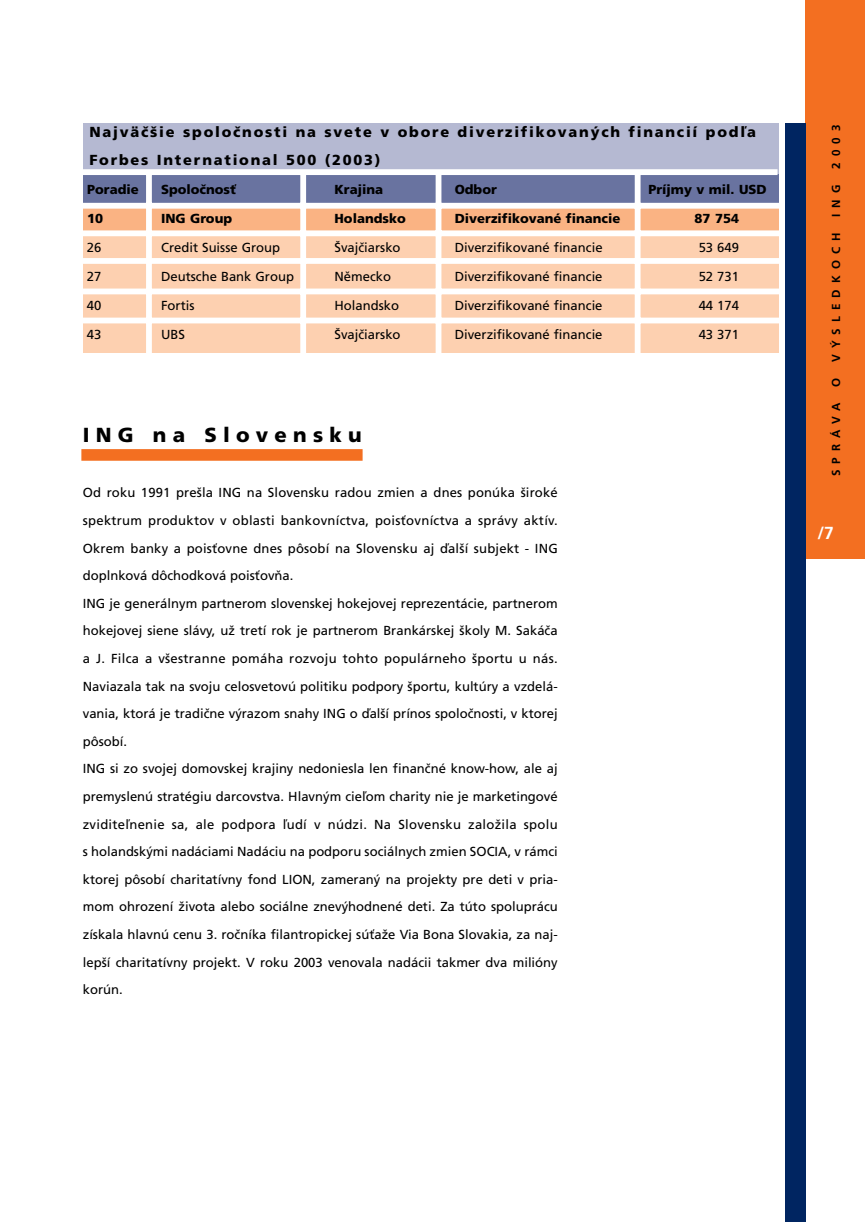
<style>
.page{position:relative;width:865px;height:1222px;background:#fff}
.page>*{position:absolute;margin:0;border:0;box-sizing:border-box;transform-origin:0 0}
.t1{font:900 20.3px "Frutiger CE";letter-spacing:.305em;color:#000}
.t2{font:700 17.5px "Frutiger CE";color:#fff}
.t3{font:900 14.53px/27.7px "Frutiger CE";letter-spacing:.12em;color:#000}
.t4{font:13.12px/27.7px "Frutiger CE";color:#000}
.t5{font:900 13.12px "Frutiger CE";color:#000}
.t6{font:700 11.55px "Frutiger CE";letter-spacing:.52em;color:#000}
</style>
<div class="page">
<div style="left:83px;top:123px;width:695px;height:104px;background:#b5b9d2"></div>
<div style="left:83px;top:174px;width:695px;height:29px;background:#6973a0"></div>
<div style="left:83px;top:206px;width:695px;height:147px;background:#fdd0b0"></div>
<div style="left:83px;top:206px;width:695px;height:28px;background:#fab383"></div>
<div style="left:81px;top:169px;width:696px;height:6px;background:#fff"></div>
<div style="left:81px;top:203px;width:714px;height:6px;background:#fff"></div>
<div style="left:81px;top:230px;width:714px;height:6px;background:#fff"></div>
<div style="left:81px;top:258px;width:714px;height:6px;background:#fff"></div>
<div style="left:81px;top:288px;width:714px;height:6px;background:#fff"></div>
<div style="left:81px;top:317px;width:714px;height:6px;background:#fff"></div>
<div style="left:300px;top:175px;width:6px;height:189px;background:#fff"></div>
<div style="left:146px;top:175px;width:6px;height:189px;background:#fff"></div>
<div style="left:435px;top:175px;width:6px;height:189px;background:#fff"></div>
<div style="left:634px;top:175px;width:6px;height:189px;background:#fff"></div>
<div style="left:804px;top:0;width:60px;height:558px;background:#f36f21"></div>
<div style="left:785px;top:123px;width:20px;height:1098px;background:#002561"></div>
<div style="left:81px;top:449px;width:281px;height:12px;background:#f36f21"></div>
<p class="t3" style="left:89px;top:120px;width:668px">Najväčšie spoločnosti na svete v obore diverzifikovaných financií podľa<br>Forbes International 500 (2003)</p>
<p class="t5" style="left:87px;top:185px;width:53px">Poradie</p>
<p class="t5" style="left:161px;top:185px;width:76px">Spoločnosť</p>
<p class="t5" style="left:334px;top:185px;width:50px">Krajina</p>
<p class="t5" style="left:454px;top:185px;width:44px">Odbor</p>
<p class="t5" style="left:648px;top:185px;width:120px">Príjmy v mil. USD</p>
<p class="t5" style="left:87px;top:214px;width:17px">10</p>
<p class="t5" style="left:161px;top:214px;width:73px">ING Group</p>
<p class="t5" style="left:334px;top:214px;width:73px">Holandsko</p>
<p class="t5" style="left:454px;top:214px;width:167px">Diverzifikované financie</p>
<p class="t5" style="left:694px;top:214px;width:46px">87 754</p>
<p class="t4" style="left:87px;top:235px;width:16px">26</p>
<p class="t4" style="left:161px;top:235px;width:121px">Credit Suisse Group</p>
<p class="t4" style="left:334px;top:235px;width:68px">Švajčiarsko</p>
<p class="t4" style="left:454px;top:235px;width:149px">Diverzifikované financie</p>
<p class="t4" style="left:698px;top:235px;width:42px">53 649</p>
<p class="t4" style="left:87px;top:264px;width:16px">27</p>
<p class="t4" style="left:161px;top:264px;width:134px">Deutsche Bank Group</p>
<p class="t4" style="left:334px;top:264px;width:58px">Německo</p>
<p class="t4" style="left:454px;top:264px;width:149px">Diverzifikované financie</p>
<p class="t4" style="left:698px;top:264px;width:42px">52 731</p>
<p class="t4" style="left:87px;top:293px;width:16px">40</p>
<p class="t4" style="left:161px;top:293px;width:35px">Fortis</p>
<p class="t4" style="left:334px;top:293px;width:66px">Holandsko</p>
<p class="t4" style="left:454px;top:293px;width:149px">Diverzifikované financie</p>
<p class="t4" style="left:698px;top:293px;width:42px">44 174</p>
<p class="t4" style="left:87px;top:322px;width:16px">43</p>
<p class="t4" style="left:161px;top:322px;width:25px">UBS</p>
<p class="t4" style="left:334px;top:322px;width:68px">Švajčiarsko</p>
<p class="t4" style="left:454px;top:322px;width:149px">Diverzifikované financie</p>
<p class="t4" style="left:698px;top:322px;width:42px">43 371</p>
<h1 class="t1" style="left:83px;top:427px;width:280px">ING na Slovensku</h1>
<p class="t4" style="left:83px;top:480px;width:476px">Od roku 1991 prešla ING na Slovensku radou zmien a dnes ponúka široké spektrum produktov v oblasti bankovníctva, poisťovníctva a správy aktív.<br>Okrem banky a poisťovne dnes pôsobí na Slovensku aj ďalší subjekt - ING doplnková dôchodková poisťovňa.<br>ING je generálnym partnerom slovenskej hokejovej reprezentácie, partnerom hokejovej siene slávy, už tretí rok je partnerom Brankárskej školy M. Sakáča a J. Filca a všestranne pomáha rozvoju tohto populárneho športu u nás.<br>Naviazala tak na svoju celosvetovú politiku podpory športu, kultúry a vzdelá&shy;vania, ktorá je tradične výrazom snahy ING o ďalší prínos spoločnosti, v ktorej pôsobí.<br>ING si zo svojej domovskej krajiny nedoniesla len finančné know-how, ale aj premyslenú stratégiu darcovstva. Hlavným cieľom charity nie je marketingové zviditeľnenie sa, ale podpora ľudí v núdzi. Na Slovensku založila spolu s holandskými nadáciami Nadáciu na podporu sociálnych zmien SOCIA, v rámci ktorej pôsobí charitatívny fond LION, zameraný na projekty pre deti v pria&shy;mom ohrození života alebo sociálne znevýhodnené deti. Za túto spoluprácu získala hlavnú cenu 3. ročníka filantropickej súťaže Via Bona Slovakia, za naj&shy;lepší charitatívny projekt. V roku 2003 venovala nadácii takmer dva milióny korún.</p>
<p class="t6" style="left:831px;top:169px;width:46px;rotate:-90deg">2003</p>
<p class="t6" style="left:831px;top:217px;width:34px;rotate:-90deg">ING</p>
<p class="t6" style="left:831px;top:362px;width:131px;rotate:-90deg">VÝSLEDKOCH</p>
<p class="t6" style="left:831px;top:387px;width:11px;rotate:-90deg">O</p>
<p class="t6" style="left:831px;top:476px;width:75px;rotate:-90deg">SPRÁVA</p>
<h2 class="t2" style="left:817px;top:526px;width:18px">/7</h2>
</div>
